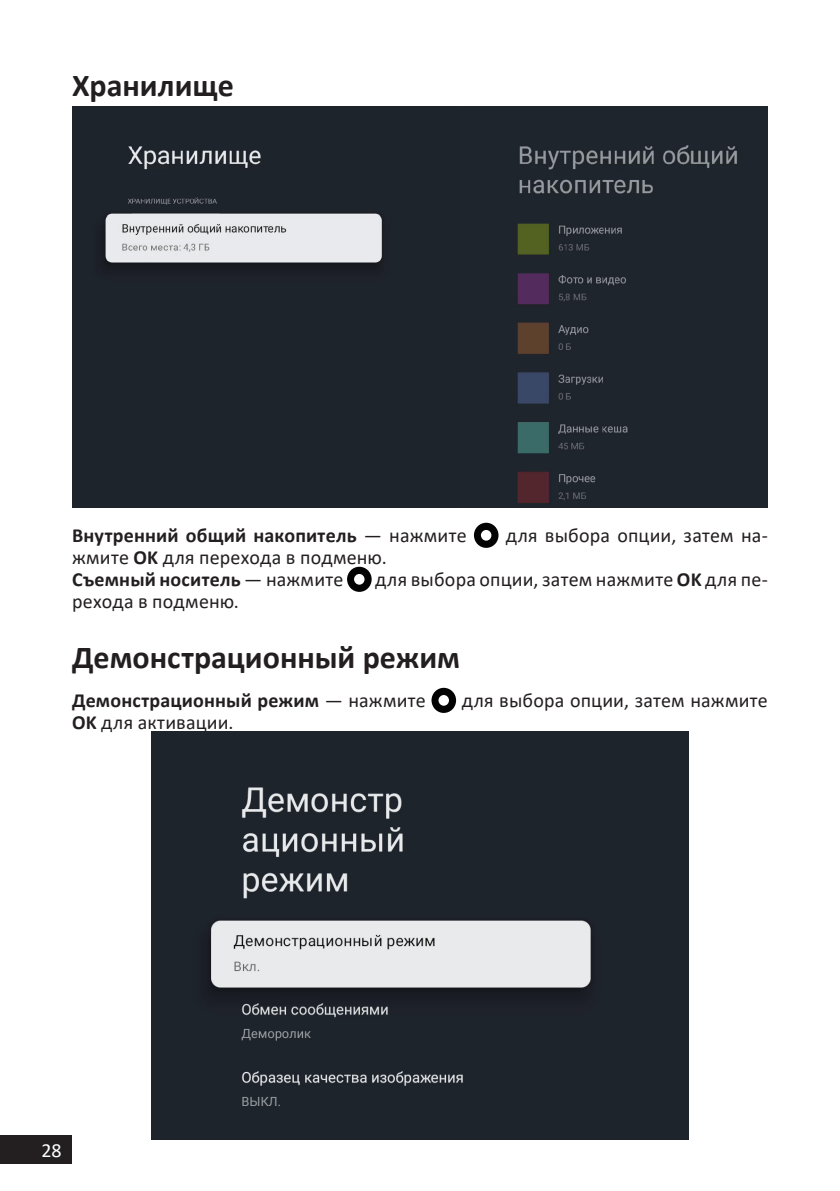
<style>
.page{position:relative;width:840px;height:1191px;background:#fff}
.page>*{position:absolute;margin:0;border:0;box-sizing:border-box;transform-origin:0 0}
.Заголовок_16{font:700 32px "Calibri";color:#231f20}
.t1{font:20px "Calibri";letter-spacing:.01em;color:#231f20}
.t2{font:700 20px "Calibri";letter-spacing:.01em;color:#231f20}
.t3{font:20px "Calibri";color:#fff}
.s1{font-weight:400}
.s2{font-weight:700}
</style>
<div class="page">
<div style="left:0;top:1135px;width:72px;height:28px;background:#231f20"></div>
<img style="left:72px;top:106px;width:695px;height:401px">
<div style="left:473px;top:523px;width:25px;height:25px;background:#030303;border-radius:50%"></div>
<div style="left:480px;top:530px;width:11px;height:10px;background:#fff;border-radius:50%"></div>
<div style="left:347px;top:567px;width:24px;height:25px;background:#030303;border-radius:50%"></div>
<div style="left:354px;top:574px;width:10px;height:10px;background:#fff;border-radius:50%"></div>
<div style="left:431px;top:688px;width:25px;height:25px;background:#030303;border-radius:50%"></div>
<div style="left:438px;top:695px;width:10px;height:10px;background:#fff;border-radius:50%"></div>
<img style="left:151px;top:731px;width:537px;height:409px">
<p class="Заголовок_16" style="left:72px;top:63px;width:163px">Хранилище</p>
<p class="t2" style="left:72px;top:521px;width:396px">Внутренний общий накопитель <span class="s1">— нажмите</span></p>
<p class="t1" style="left:505px;top:521px;width:263px">для выбора опции, затем на-</p>
<p class="t1" style="left:72px;top:543px;width:316px">жмите <span class="s2">OK</span> для перехода в подменю.</p>
<p class="t2" style="left:72px;top:565px;width:273px">Съемный носитель <span class="s1">— нажмите</span></p>
<p class="t1" style="left:375px;top:565px;width:394px">для выбора опции, затем нажмите <span class="s2">OK</span> для пе-</p>
<p class="t1" style="left:72px;top:587px;width:168px">рехода в подменю.</p>
<p class="Заголовок_16" style="left:72px;top:635px;width:389px">Демонстрационный режим</p>
<p class="t2" style="left:72px;top:686px;width:355px">Демонстрационный режим <span class="s1">— нажмите</span></p>
<p class="t1" style="left:461px;top:686px;width:307px">для выбора опции, затем нажмите</p>
<p class="t1" style="left:72px;top:708px;width:163px"><span class="s2">OK</span> для активации.</p>
<p class="t3" style="left:41px;top:1136px;width:22px">28</p>
</div>
